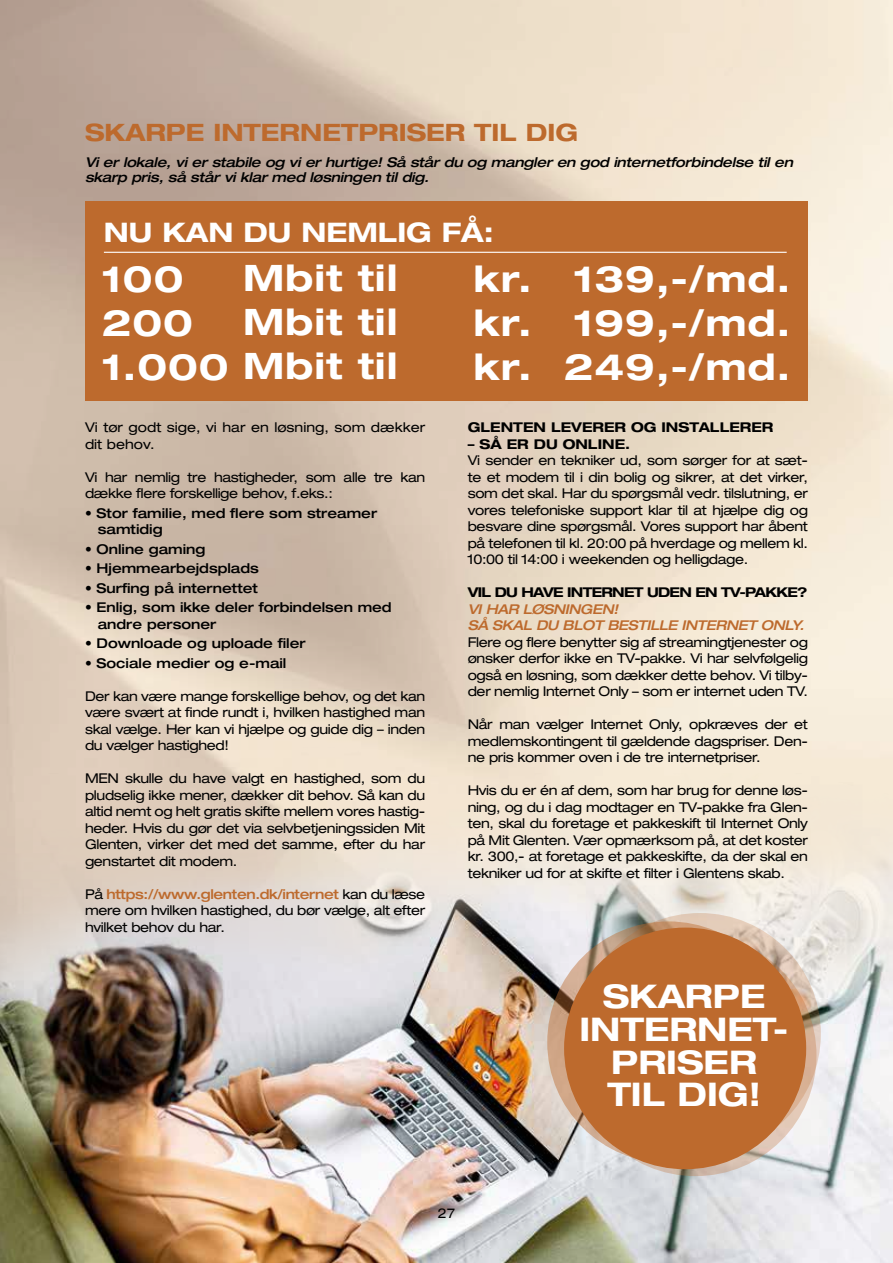
<style>
.page{position:relative;width:893px;height:1263px;background:#fff}
.page>*{position:absolute;margin:0;border:0;box-sizing:border-box;transform-origin:0 0}
.t1{font:700 expanded 36.45px/43.8px "Helvetica Neue";letter-spacing:.025em;color:#fff}
.t2{font:700 expanded 32.7px/32.7px "Helvetica Neue";color:#fff;text-align:center}
.t3{font:700 expanded 27px "Helvetica Neue";color:#fff}
.t4{font:700 expanded 24px "Helvetica Neue";color:#bd6a2d}
.t5{font:expanded 13.5px/16.5px "Helvetica Neue";letter-spacing:-.025em;color:#000;text-align:justify}
.t6{font:500 expanded 13.5px/16.5px "Helvetica Neue";color:#000}
.t7{font:italic 500 expanded 13.5px/15.6px "Helvetica Neue";letter-spacing:-.015em;color:#000}
.t8{font:italic 500 expanded 13.5px/16.5px "Helvetica Neue";letter-spacing:-.025em;color:#bd6a2d}
.t9{font:expanded 13.5px/16.5px "Helvetica Neue";color:#000}
.t10{font:700 expanded 13.5px "Helvetica Neue";color:#000}
.t11{font:700 expanded 13.5px "Helvetica Neue";letter-spacing:-.055em;color:#000}
.s1{font-weight:500;color:#bd6a2d}
</style>
<div class="page">
<img style="left:0;top:747px;width:893px;height:516px">
<svg style="left:574px;top:934px;width:242px;height:242px;background:#cb9f80"></svg>
<svg style="left:547px;top:921px;width:242px;height:242px;background:#be8255"></svg>
<div style="left:579px;top:913px;width:242px;height:242px;background:#bd6a2d;border-radius:50%"></div>
<div style="left:85px;top:201px;width:723px;height:200px;background:#bd6a2d"></div>
<hr style="left:104px;top:252px;width:683px;height:1px;background:#fff">
<hr style="left:0;top:1106px;width:1px;height:114px;background:#005c87">
<img style="left:0;top:0;width:1px;height:683px">
<svg style="left:0;top:83px;width:1px;height:124px"></svg>
<h3 class="t4" style="left:85px;top:117px;width:494px">SKARPE INTERNETPRISER TIL DIG</h3>
<p class="t7" style="left:85px;top:154px;width:709px">Vi er lokale, vi er stabile og vi er hurtige! Så står du og mangler en god internetforbindelse til en skarp pris, så står vi klar med løsningen til dig.</p>
<h3 class="t3" style="left:104px;top:216px;width:391px">NU KAN DU NEMLIG FÅ:</h3>
<h1 class="t1" style="left:243px;top:255px;width:156px">Mbit til<br>Mbit til</h1>
<h1 class="t1" style="left:102px;top:257px;width:297px;line-height:43.2px">100<br>200<br>1.000 Mbit til</h1>
<h1 class="t1" style="left:474px;top:256px;width:318px;text-align:justify">kr. 139,-/md. kr. 199,-/md. kr. 249,-/md.</h1>
<p class="t9" style="left:85px;top:419px;width:342px">Vi tør godt sige, vi har en løsning, som dækker dit behov.</p>
<p class="t5" style="left:85px;top:469px;width:342px">Vi har nemlig tre hastigheder, som alle tre kan dække flere forskellige behov, f.eks.:</p>
<p class="t6" style="left:98px;top:504px;width:281px;text-indent:-13px">• Stor familie, med flere som streamer samtidig</p>
<p class="t6" style="left:85px;top:540px;width:122px">• Online gaming</p>
<p class="t6" style="left:85px;top:560px;width:175px">• Hjemmearbejdsplads</p>
<p class="t6" style="left:85px;top:579px;width:175px">• Surfing på internettet</p>
<p class="t6" style="left:98px;top:599px;width:295px;text-indent:-13px">• Enlig, som ikke deler forbindelsen med andre personer</p>
<p class="t6" style="left:85px;top:635px;width:222px">• Downloade og uploade filer</p>
<p class="t6" style="left:85px;top:654px;width:203px">• Sociale medier og e-mail</p>
<p class="t5" style="left:85px;top:687px;width:342px">Der kan være mange forskellige behov, og det kan være svært at finde rundt i, hvilken hastighed man skal vælge. Her kan vi hjælpe og guide dig – inden du vælger hastighed!</p>
<p class="t5" style="left:85px;top:770px;width:342px">MEN skulle du have valgt en hastighed, som du pludselig ikke mener, dækker dit behov. Så kan du altid nemt og helt gratis skifte mellem vores hastig&shy;heder. Hvis du gør det via selvbetjeningssiden Mit Glenten, virker det med det samme, efter du har genstartet dit modem.</p>
<p class="t5" style="left:85px;top:885px;width:342px">På <span class="s1">https://www.glenten.dk/internet</span> kan du læse mere om hvilken hastighed, du bør vælge, alt efter hvilket behov du har.</p>
<p class="t10" style="left:468px;top:419px;width:307px">GLENTEN LEVERER OG INSTALLERER</p>
<p class="t10" style="left:468px;top:436px;width:164px">– SÅ ER DU ONLINE.</p>
<p class="t5" style="left:468px;top:452px;width:342px">Vi sender en tekniker ud, som sørger for at sæt&shy;te et modem til i din bolig og sikrer, at det virker, som det skal. Har du spørgsmål vedr. tilslutning, er vores telefoniske support klar til at hjælpe dig og besvare dine spørgsmål. Vores support har åbent på telefonen til kl. 20:00 på hverdage og mellem kl.<br>10:00 til 14:00 i weekenden og helligdage.</p>
<p class="t11" style="left:468px;top:584px;width:341px">VIL DU HAVE INTERNET UDEN EN TV-PAKKE?</p>
<p class="t8" style="left:468px;top:601px;width:338px">VI HAR LØSNINGEN!<br>SÅ SKAL DU BLOT BESTILLE INTERNET ONLY.</p>
<p class="t5" style="left:468px;top:634px;width:342px">Flere og flere benytter sig af streamingtjenester og ønsker derfor ikke en TV-pakke. Vi har selvfølgelig også en løsning, som dækker dette behov. Vi tilby&shy;der nemlig Internet Only – som er internet uden TV.</p>
<p class="t5" style="left:468px;top:716px;width:342px">Når man vælger Internet Only, opkræves der et medlemskontingent til gældende dagspriser. Den&shy;ne pris kommer oven i de tre internetpriser.</p>
<p class="t5" style="left:468px;top:782px;width:342px">Hvis du er én af dem, som har brug for denne løs&shy;ning, og du i dag modtager en TV-pakke fra Glen&shy;ten, skal du foretage et pakkeskift til Internet Only på Mit Glenten. Vær opmærksom på, at det koster kr. 300,- at foretage et pakkeskifte, da der skal en tekniker ud for at skifte et filter i Glentens skab.</p>
<h2 class="t2" style="left:579px;top:979px;width:211px">SKARPE<br>INTERNET-<br>PRISER<br>TIL DIG!</h2>
<p class="t5" style="left:438px;top:1205px;width:19px">27</p>
</div>
